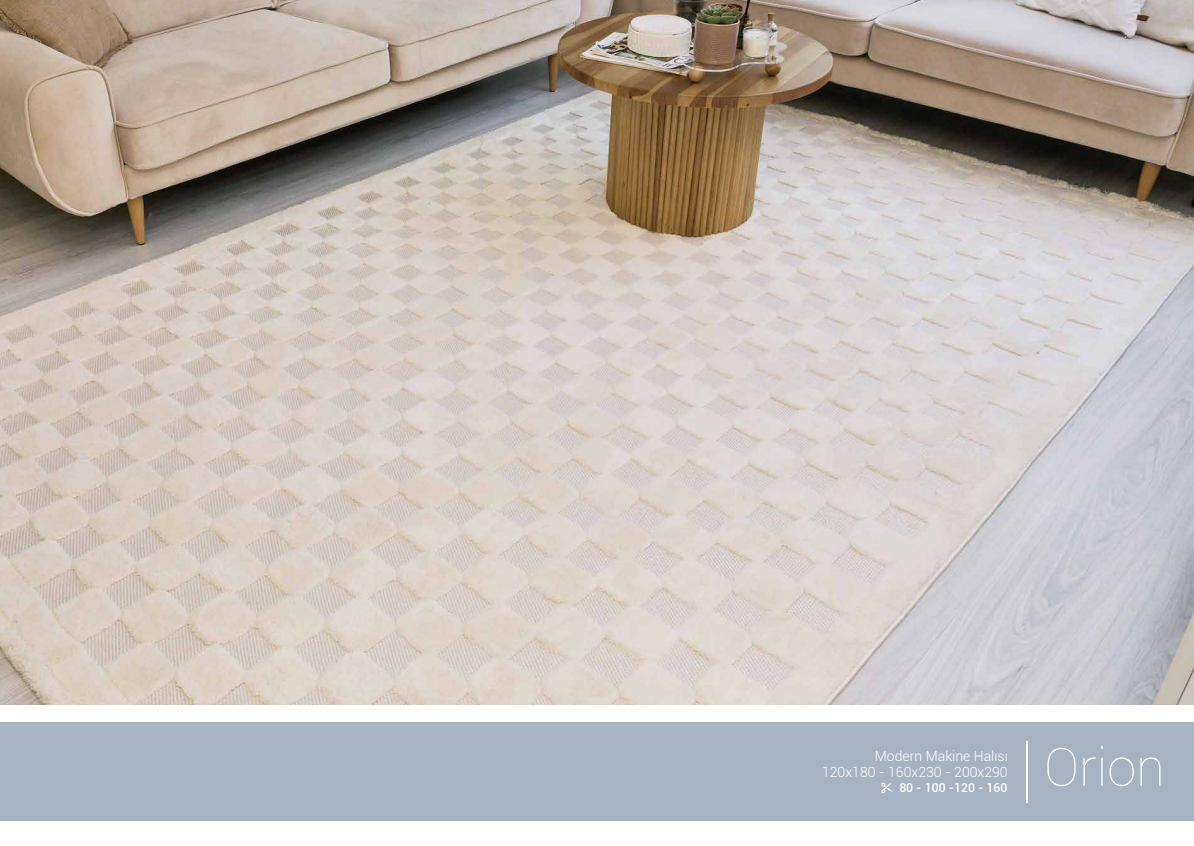
<style>
.page{position:relative;width:1194px;height:846px;background:#fff}
.page>*{position:absolute;margin:0;border:0;box-sizing:border-box;transform-origin:0 0}
.t1{font:100 52.5px "Roboto";color:#fff}
.t2{font:300 14px/16.8px "Roboto";color:#fff;text-align:right}
.t3{font:500 12.25px "Roboto";color:#fff}
</style>
<div class="page">
<img style="left:0;top:0;width:1194px;height:704px">
<div style="left:0;top:722px;width:1194px;height:99px;background:#a7b3c0"></div>
<hr style="left:1026px;top:741px;width:2px;height:61px;background:#fff">
<svg style="left:881px;top:782px;width:11px;height:11px"></svg>
<p class="t2" style="left:822px;top:746px;width:187px">Modern Makine Halısı<br>120x180 - 160x230 - 200x290</p>
<p class="t3" style="left:899px;top:778px;width:110px">80 - 100 -120 - 160</p>
<h1 class="t1" style="left:1044px;top:730px;width:122px">Orion</h1>
</div>
